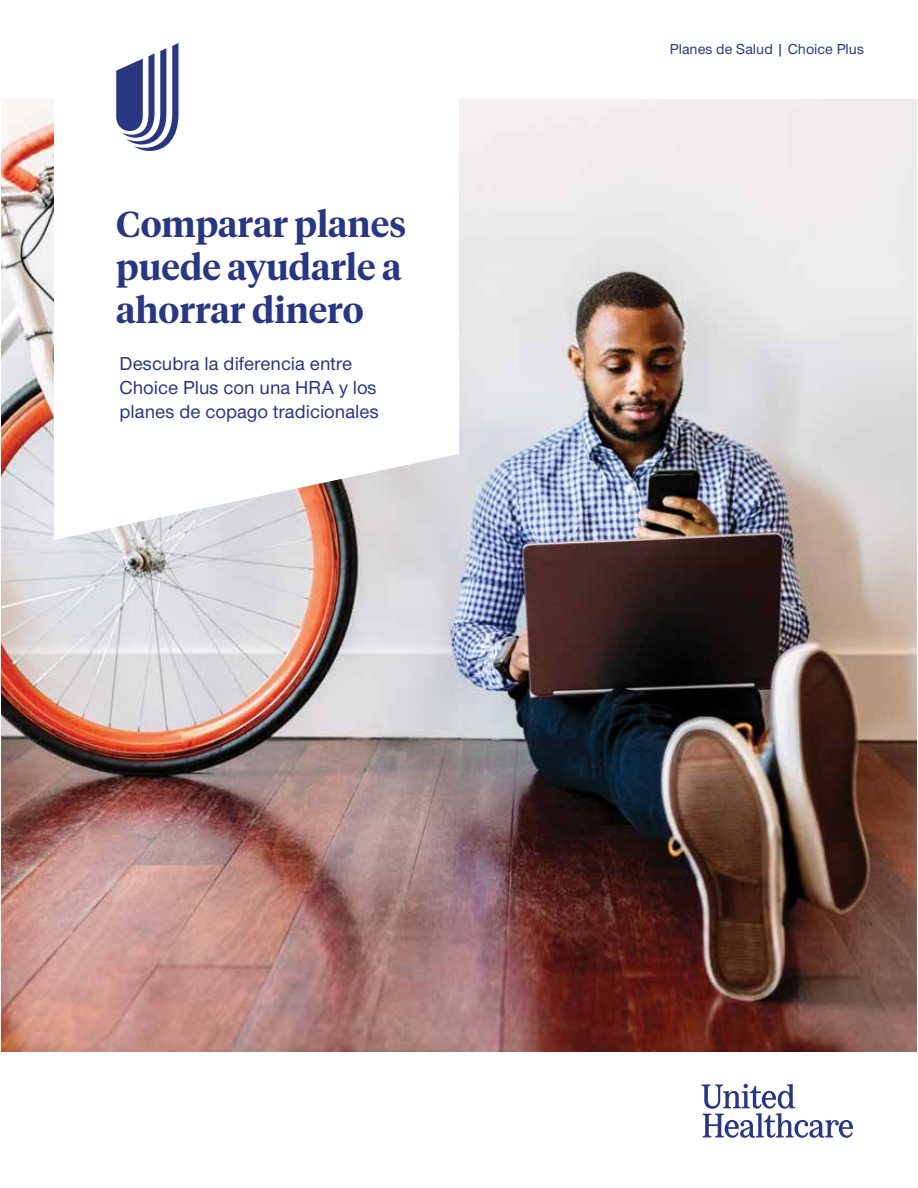
<style>
.page{position:relative;width:918px;height:1188px;background:#fff}
.page>*{position:absolute;margin:0;border:0;box-sizing:border-box;transform-origin:0 0}
.t1{font:600 36px/43.2px "UHC Serif Headline";color:#293682}
.t2{font:500 19.5px/24px "UHC Sans";color:#293682}
.t3{font:500 15px "UHC Sans";color:#293682}
</style>
<div class="page">
<img style="left:2px;top:99px;width:914px;height:952px">
<svg style="left:54px;top:43px;width:405px;height:497px"></svg>
<svg style="left:116px;top:43px;width:62px;height:108px"></svg>
<svg style="left:702px;top:1084px;width:151px;height:54px"></svg>
<h1 class="t1" style="left:116px;top:201px;width:291px">Comparar planes puede ayudarle a ahorrar dinero</h1>
<p class="t2" style="left:120px;top:351px;width:261px">Descubra la diferencia entre<br>Choice Plus con una HRA y los planes de copago tradicionales</p>
<p class="t3" style="left:670px;top:39px;width:196px">Planes de Salud | Choice Plus</p>
</div>
